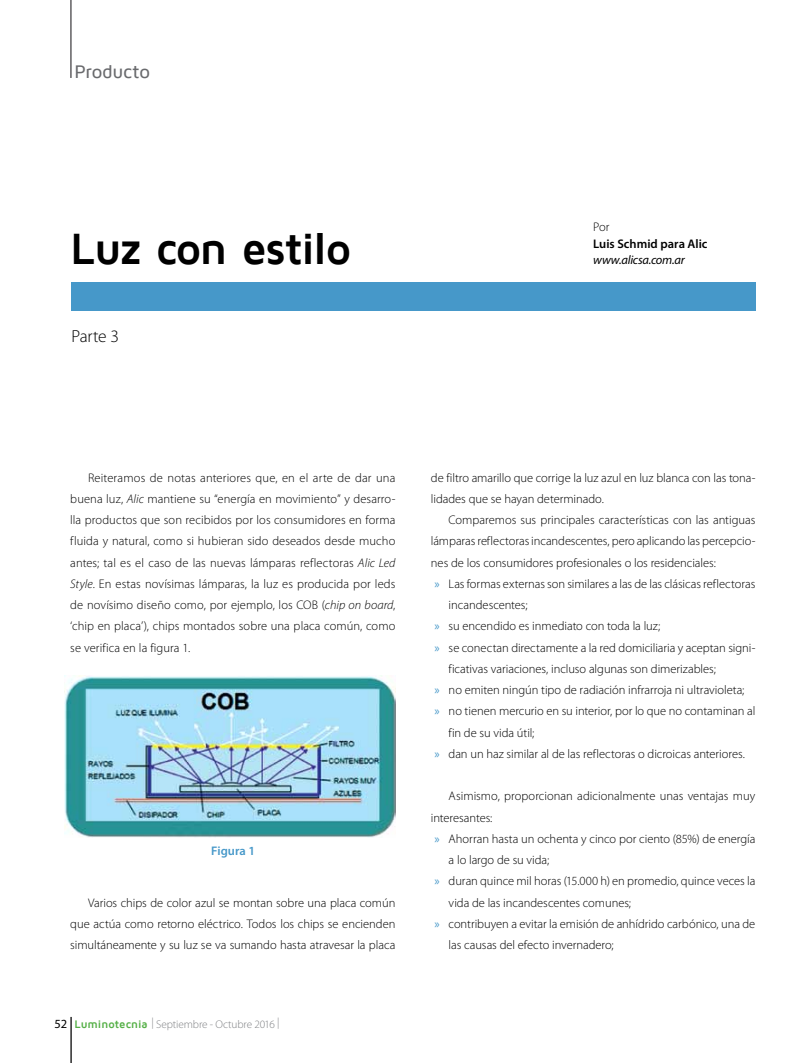
<style>
.page{position:relative;width:798px;height:1063px;background:#fff}
.page>*{position:absolute;margin:0;border:0;box-sizing:border-box;transform-origin:0 0}
.t1{font:700 45px "Maven Pro";letter-spacing:-.035em;color:#000}
.t2{font:500 18.75px "Maven Pro";letter-spacing:-.005em;color:#696a6d}
.t3{font:300 17.5px "Myriad Pro";letter-spacing:-.02em;color:#000}
.t4{font:300 12.5px/21.2px "Myriad Pro";letter-spacing:-.005em;color:#000;text-align:justify}
.t5{font:600 12.5px "Myriad Pro";color:#000}
.t6{font:italic 12.5px "Myriad Pro";letter-spacing:-.02em;color:#000}
.t7{font:600 12.5px "Myriad Pro";color:#4698c9}
.t8{font:12.5px "Myriad Pro";color:#000}
.t9{font:300 11.25px "Myriad Pro";letter-spacing:-.01em;color:#808285}
.s1{font-style:italic}
.s2{font-family:"Maven Pro";font-weight:700;color:#55b047}
.s3{font-weight:400;color:#4698c9}
</style>
<div class="page">
<hr style="left:70px;top:1017px;width:2px;height:46px;background:#000">
<hr style="left:70px;top:0;width:1px;height:78px;background:#414042">
<div style="left:71px;top:282px;width:684px;height:28px;background:#4698c9"></div>
<img style="left:65px;top:676px;width:330px;height:161px">
<h2 class="t2" style="left:74px;top:62px;width:77px">Producto</h2>
<h1 class="t1" style="left:70px;top:225px;width:282px">Luz con estilo</h1>
<h3 class="t3" style="left:71px;top:327px;width:49px">Parte 3</h3>
<p class="t4" style="left:593px;top:217px;width:18px">Por</p>
<p class="t5" style="left:593px;top:236px;width:116px">Luis Schmid para Alic</p>
<p class="t6" style="left:593px;top:252px;width:93px">www.alicsa.com.ar</p>
<p class="t4" style="left:70px;top:467px;width:326px;text-indent:18px">Reiteramos de notas anteriores que, en el arte de dar una buena luz, <span class="s1">Alic</span> mantiene su “energía en movimiento” y desarro&shy;lla productos que son recibidos por los consumidores en forma fluida y natural, como si hubieran sido deseados desde mucho antes; tal es el caso de las nuevas lámparas reflectoras <span class="s1">Alic Led Style</span>. En estas novísimas lámparas, la luz es producida por leds de novísimo diseño como, por ejemplo, los COB (<span class="s1">chip on board</span>, ‘chip en placa’), chips montados sobre una placa común, como se verifica en la figura 1.</p>
<p class="t7" style="left:211px;top:843px;width:45px">Figura 1</p>
<p class="t4" style="left:70px;top:892px;width:326px;text-indent:18px">Varios chips de color azul se montan sobre una placa común que actúa como retorno eléctrico. Todos los chips se encienden simultáneamente y su luz se va sumando hasta atravesar la placa</p>
<p class="t8" style="left:54px;top:1016px;width:14px">52</p>
<p class="t9" style="left:277px;top:1016px;width:4px">|</p>
<p class="t9" style="left:74px;top:1018px;width:202px"><span class="s2">Luminotecnia</span> | Septiembre - Octubre 2016</p>
<p class="t4" style="left:431px;top:467px;width:326px">de filtro amarillo que corrige la luz azul en luz blanca con las tona&shy;lidades que se hayan determinado.</p>
<p class="t4" style="left:448px;top:510px;width:308px">Comparemos sus principales características con las antiguas</p>
<p class="t4" style="left:431px;top:531px;width:326px">lámparas reflectoras incandescentes, pero aplicando las percepcio-</p>
<p class="t4" style="left:431px;top:552px;width:286px">nes de los consumidores profesionales o los residenciales:</p>
<p class="t4" style="left:434px;top:573px;width:322px"><span class="s3">»</span> Las formas externas son similares a las de las clásicas reflectoras</p>
<p class="t4" style="left:448px;top:595px;width:80px">incandescentes;</p>
<p class="t4" style="left:434px;top:616px;width:227px"><span class="s3">»</span> su encendido es inmediato con toda la luz;</p>
<p class="t4" style="left:434px;top:637px;width:322px"><span class="s3">»</span> se conectan directamente a la red domiciliaria y aceptan signi-</p>
<p class="t4" style="left:448px;top:658px;width:269px">ficativas variaciones, incluso algunas son dimerizables;</p>
<p class="t4" style="left:434px;top:680px;width:311px"><span class="s3">»</span> no emiten ningún tipo de radiación infrarroja ni ultravioleta;</p>
<p class="t4" style="left:434px;top:701px;width:322px"><span class="s3">»</span> no tienen mercurio en su interior, por lo que no contaminan al</p>
<p class="t4" style="left:448px;top:722px;width:87px">fin de su vida útil;</p>
<p class="t4" style="left:434px;top:743px;width:312px"><span class="s3">»</span> dan un haz similar al de las reflectoras o dicroicas anteriores.</p>
<p class="t4" style="left:448px;top:786px;width:308px">Asimismo, proporcionan adicionalmente unas ventajas muy</p>
<p class="t4" style="left:431px;top:807px;width:63px">interesantes:</p>
<p class="t4" style="left:434px;top:828px;width:322px"><span class="s3">»</span> Ahorran hasta un ochenta y cinco por ciento (85%) de energía</p>
<p class="t4" style="left:448px;top:850px;width:102px">a lo largo de su vida;</p>
<p class="t4" style="left:434px;top:871px;width:322px"><span class="s3">»</span> duran quince mil horas (15.000 h) en promedio, quince veces la</p>
<p class="t4" style="left:448px;top:892px;width:184px">vida de las incandescentes comunes;</p>
<p class="t4" style="left:434px;top:913px;width:322px"><span class="s3">»</span> contribuyen a evitar la emisión de anhídrido carbónico, una de</p>
<p class="t4" style="left:448px;top:935px;width:166px">las causas del efecto invernadero;</p>
</div>
